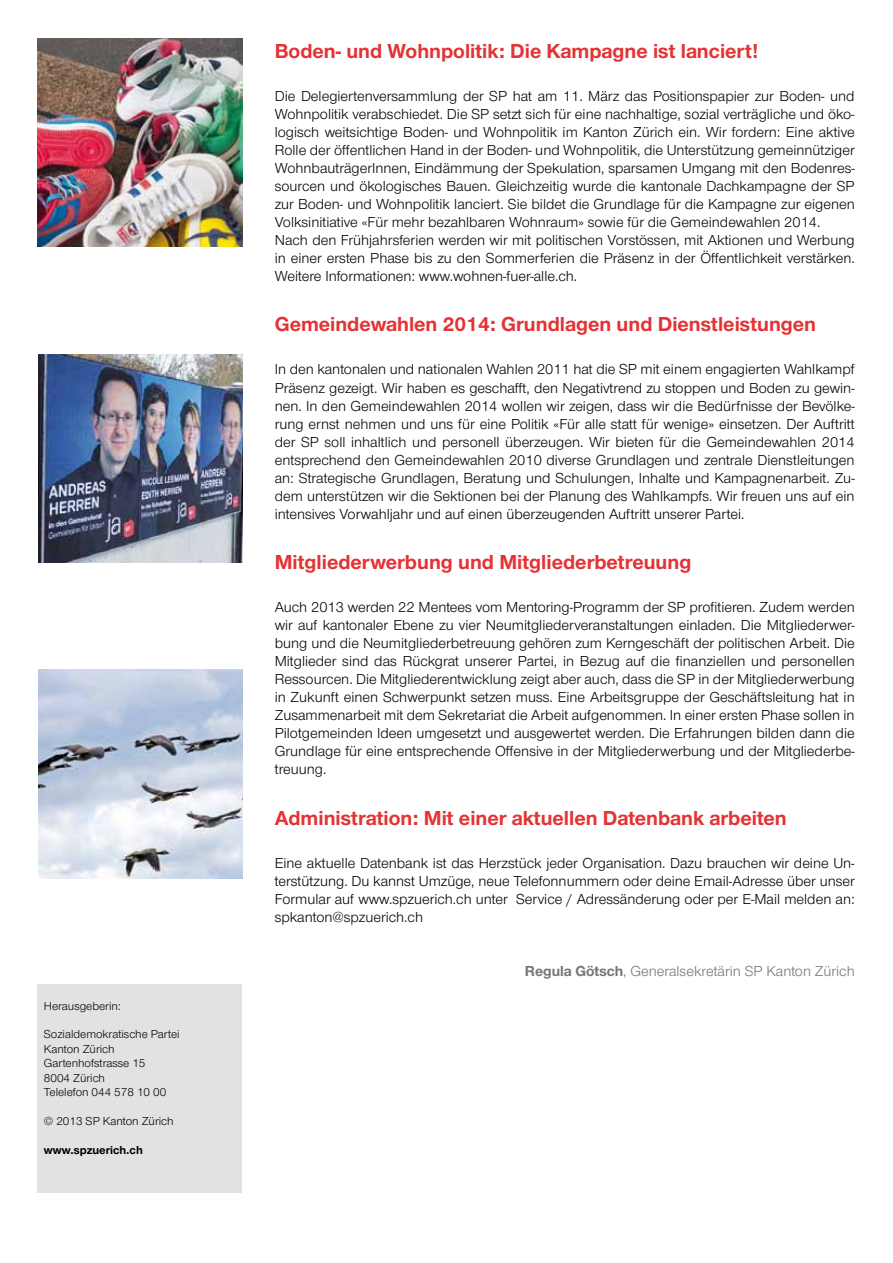
<style>
.page{position:relative;width:893px;height:1263px;background:#fff}
.page>*{position:absolute;margin:0;border:0;box-sizing:border-box;transform-origin:0 0}
.t1{font:700 21px "Nimbus San Nov";color:#e43235}
.t2{font:15px/18px "Nimbus San Nov";color:#000;text-align:justify}
.t3{font:15px "Nimbus San Nov";color:#757577}
.t4{font:12px/14.4px "Nimbus San Nov";color:#000}
.t5{font:700 12px "Nimbus San Nov";color:#000}
.s1{font-weight:700}
</style>
<div class="page">
<img style="left:38px;top:354px;width:204px;height:208px">
<img style="left:38px;top:38px;width:204px;height:209px">
<div style="left:38px;top:984px;width:204px;height:209px;background:#e1e2e3"></div>
<img style="left:38px;top:670px;width:204px;height:208px">
<p class="t4" style="left:44px;top:998px;width:78px">Herausgeberin:</p>
<p class="t4" style="left:44px;top:1027px;width:137px">Sozialdemokratische Partei<br>Kanton Zürich<br>Gartenhofstrasse 15<br>8004 Zürich<br>Telelefon 044 578 10 00</p>
<p class="t4" style="left:44px;top:1114px;width:131px">© 2013 SP Kanton Zürich</p>
<p class="t5" style="left:44px;top:1142px;width:100px">www.spzuerich.ch</p>
<h1 class="t1" style="left:275px;top:38px;width:485px">Boden- und Wohnpolitik: Die Kampagne ist lanciert!</h1>
<p class="t2" style="left:275px;top:87px;width:581px;text-align:left">Die Delegiertenversammlung der SP hat am 11. März das Positionspapier zur Boden- und Wohnpolitik verabschiedet. Die SP setzt sich für eine nachhaltige, sozial verträgliche und öko&shy;logisch weitsichtige Boden- und Wohnpolitik im Kanton Zürich ein. Wir fordern: Eine aktive Rolle der öffentlichen Hand in der Boden- und Wohnpolitik, die Unterstützung gemeinnütziger WohnbauträgerInnen, Eindämmung der Spekulation, sparsamen Umgang mit den Bodenres&shy;sourcen und ökologisches Bauen. Gleichzeitig wurde die kantonale Dachkampagne der SP zur Boden- und Wohnpolitik lanciert. Sie bildet die Grundlage für die Kampagne zur eigenen Volksinitiative «Für mehr bezahlbaren Wohnraum» sowie für die Gemeindewahlen 2014.<br>Nach den Frühjahrsferien werden wir mit politischen Vorstössen, mit Aktionen und Werbung in einer ersten Phase bis zu den Sommerferien die Präsenz in der Öffentlichkeit verstärken.<br>Weitere Informationen: www.wohnen-fuer-alle.ch.</p>
<h1 class="t1" style="left:275px;top:312px;width:543px">Gemeindewahlen 2014: Grundlagen und Dienstleistungen</h1>
<p class="t2" style="left:275px;top:361px;width:581px">In den kantonalen und nationalen Wahlen 2011 hat die SP mit einem engagierten Wahlkampf Präsenz gezeigt. Wir haben es geschafft, den Negativtrend zu stoppen und Boden zu gewin&shy;nen. In den Gemeindewahlen 2014 wollen wir zeigen, dass wir die Bedürfnisse der Bevölke&shy;rung ernst nehmen und uns für eine Politik «Für alle statt für wenige» einsetzen. Der Auftritt der SP soll inhaltlich und personell überzeugen. Wir bieten für die Gemeindewahlen 2014 entsprechend den Gemeindewahlen 2010 diverse Grundlagen und zentrale Dienstleitungen an: Strategische Grundlagen, Beratung und Schulungen, Inhalte und Kampagnenarbeit. Zu&shy;dem unterstützen wir die Sektionen bei der Planung des Wahlkampfs. Wir freuen uns auf ein intensives Vorwahljahr und auf einen überzeugenden Auftritt unserer Partei.</p>
<h1 class="t1" style="left:275px;top:549px;width:418px">Mitgliederwerbung und Mitgliederbetreuung</h1>
<p class="t2" style="left:275px;top:598px;width:581px">Auch 2013 werden 22 Mentees vom Mentoring-Programm der SP profitieren. Zudem werden wir auf kantonaler Ebene zu vier Neumitgliederveranstaltungen einladen. Die Mitgliederwer&shy;bung und die Neumitgliederbetreuung gehören zum Kerngeschäft der politischen Arbeit. Die Mitglieder sind das Rückgrat unserer Partei, in Bezug auf die finanziellen und personellen Ressourcen. Die Mitgliederentwicklung zeigt aber auch, dass die SP in der Mitgliederwerbung in Zukunft einen Schwerpunkt setzen muss. Eine Arbeitsgruppe der Geschäftsleitung hat in Zusammenarbeit mit dem Sekretariat die Arbeit aufgenommen. In einer ersten Phase sollen in Pilotgemeinden Ideen umgesetzt und ausgewertet werden. Die Erfahrungen bilden dann die Grundlage für eine entsprechende Offensive in der Mitgliederwerbung und der Mitgliederbe&shy;treuung.</p>
<h1 class="t1" style="left:275px;top:805px;width:514px">Administration: Mit einer aktuellen Datenbank arbeiten</h1>
<p class="t2" style="left:275px;top:854px;width:581px">Eine aktuelle Datenbank ist das Herzstück jeder Organisation. Dazu brauchen wir deine Un&shy;terstützung. Du kannst Umzüge, neue Telefonnummern oder deine Email-Adresse über unser Formular auf www.spzuerich.ch unter Service / Adressänderung oder per E-Mail melden an: spkanton@spzuerich.ch</p>
<p class="t3" style="left:525px;top:962px;width:331px"><span class="s1">Regula Götsch</span>, Generalsekretärin SP Kanton Zürich</p>
</div>
